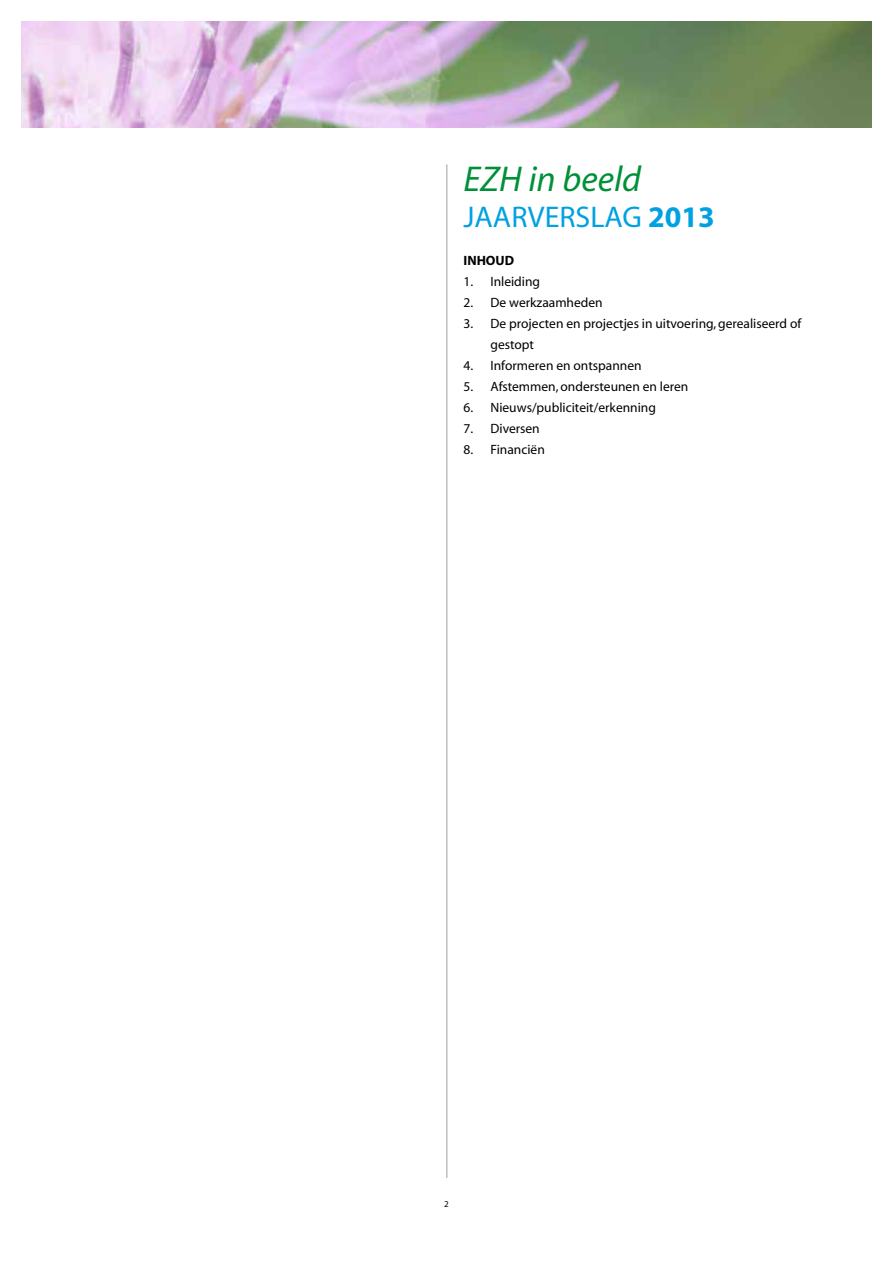
<style>
.page{position:relative;width:893px;height:1263px;background:#fff}
.page>*{position:absolute;margin:0;border:0;box-sizing:border-box;transform-origin:0 0}
.t1{font:italic 36px "Myriad";color:#009037}
.t2{font:30px "Myriad";color:#00a1e1}
.t3{font:13.5px/21px "Myriad";color:#000}
.t4{font:700 13.5px "Myriad";color:#000}
.t5{font:9px "Myriad";color:#000}
.s1{font-weight:700}
</style>
<div class="page">
<hr style="left:446px;top:164px;width:1px;height:1014px;background:#9c9e9f">
<img style="left:21px;top:21px;width:851px;height:107px">
<h1 class="t1" style="left:463px;top:161px;width:179px">EZH in beeld</h1>
<h2 class="t2" style="left:463px;top:202px;width:253px">Jaarverslag <span class="s1">2013</span></h2>
<p class="t4" style="left:463px;top:253px;width:52px">INHOUD</p>
<p class="t3" style="left:463px;top:271px;width:78px">1. Inleiding</p>
<p class="t3" style="left:463px;top:292px;width:141px">2. De werkzaamheden</p>
<p class="t3" style="left:490px;top:313px;width:312px;text-indent:-27px">3. De projecten en projectjes in uitvoering, gerealiseerd of gestopt</p>
<p class="t3" style="left:463px;top:355px;width:180px">4. Informeren en ontspannen</p>
<p class="t3" style="left:463px;top:376px;width:226px">5. Afstemmen, ondersteunen en leren</p>
<p class="t3" style="left:463px;top:397px;width:194px">6. Nieuws/publiciteit/erkenning</p>
<p class="t3" style="left:463px;top:418px;width:78px">7. Diversen</p>
<p class="t3" style="left:463px;top:439px;width:83px">8. Financiën</p>
<p class="t5" style="left:444px;top:1199px;width:6px">2</p>
</div>
